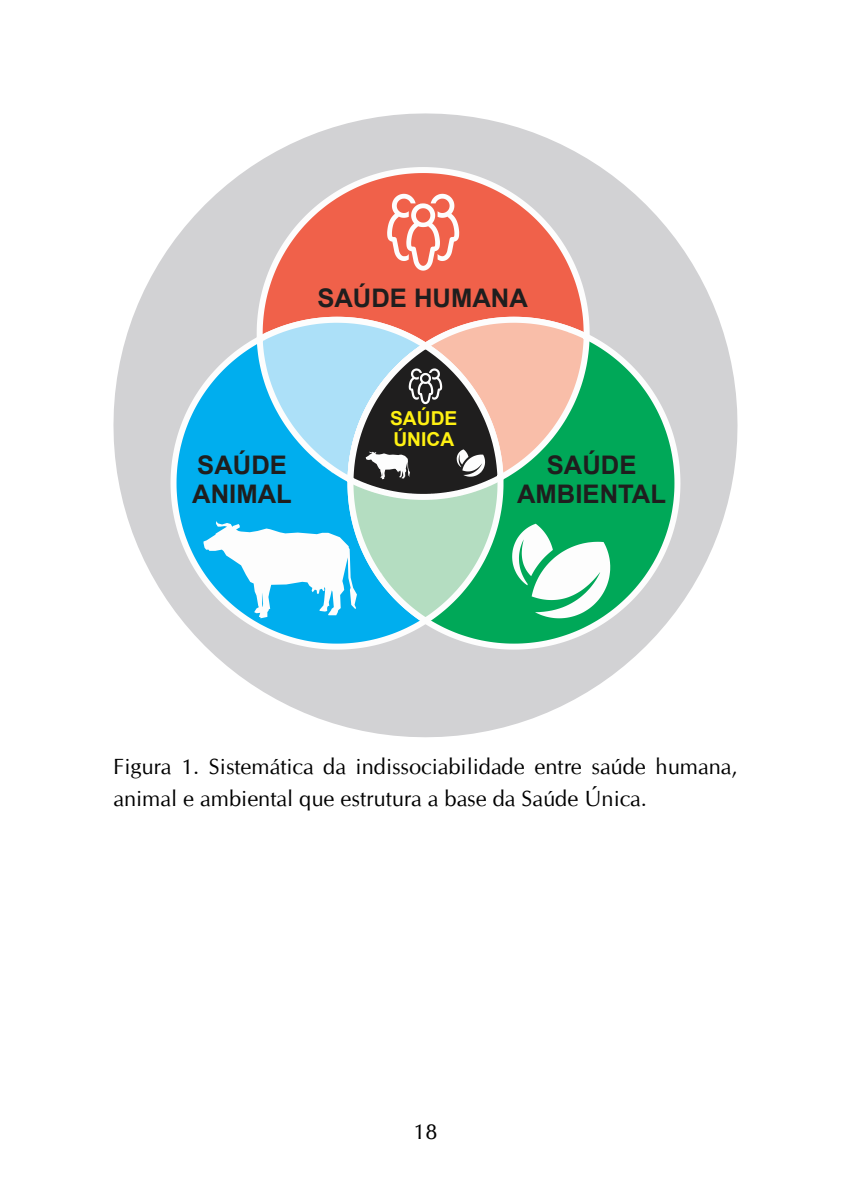
<style>
.page{position:relative;width:851px;height:1191px;background:#fff}
.page>*{position:absolute;margin:0;border:0;box-sizing:border-box;transform-origin:0 0}
.t1{font:700 25.6px/28.6px "Arial";color:#1f1e1e}
.t2{font:22px/31.4px "CG Omega";color:#000}
.t3{font:700 19.2px/21.4px "Arial";color:#fff112}
</style>
<div class="page">
<svg style="left:113px;top:113px;width:624px;height:624px;fill:#d2d2d4"></svg>
<svg style="left:257px;top:167px;width:332px;height:150px;background:#e8897a"></svg>
<svg style="left:170px;top:317px;width:177px;height:332px;background:#65c3e6"></svg>
<svg style="left:347px;top:317px;width:333px;height:332px;background:#5ebe94"></svg>
<svg style="left:503px;top:317px;width:86px;height:183px;background:#a5bb94"></svg>
<svg style="left:387px;top:194px;width:72px;height:77px"></svg>
<svg style="left:203px;top:521px;width:144px;height:97px"></svg>
<svg style="left:347px;top:500px;width:156px;height:124px;background:#82d0be"></svg>
<svg style="left:512px;top:524px;width:98px;height:94px"></svg>
<svg style="left:257px;top:317px;width:246px;height:183px;background:#849eaa"></svg>
<p class="t1" style="left:317px;top:284px;width:212px">SA⁄DE HUMANA</p>
<p class="t3" style="left:390px;top:407px;width:69px">SA⁄DE ⁄NICA</p>
<p class="t1" style="left:192px;top:451px;width:101px">SA⁄DE<br>ANIMAL</p>
<p class="t1" style="left:517px;top:451px;width:150px;text-align:center">SA⁄DE<br>AMBIENTAL</p>
<p class="t2" style="left:113px;top:753px;width:625px">Figura 1. Sistemática da indissociabilidade entre saúde humana, animal e ambiental que estrutura a base da Saúde Única.</p>
<p class="t2" style="left:413px;top:1118px;width:26px">18</p>
</div>
